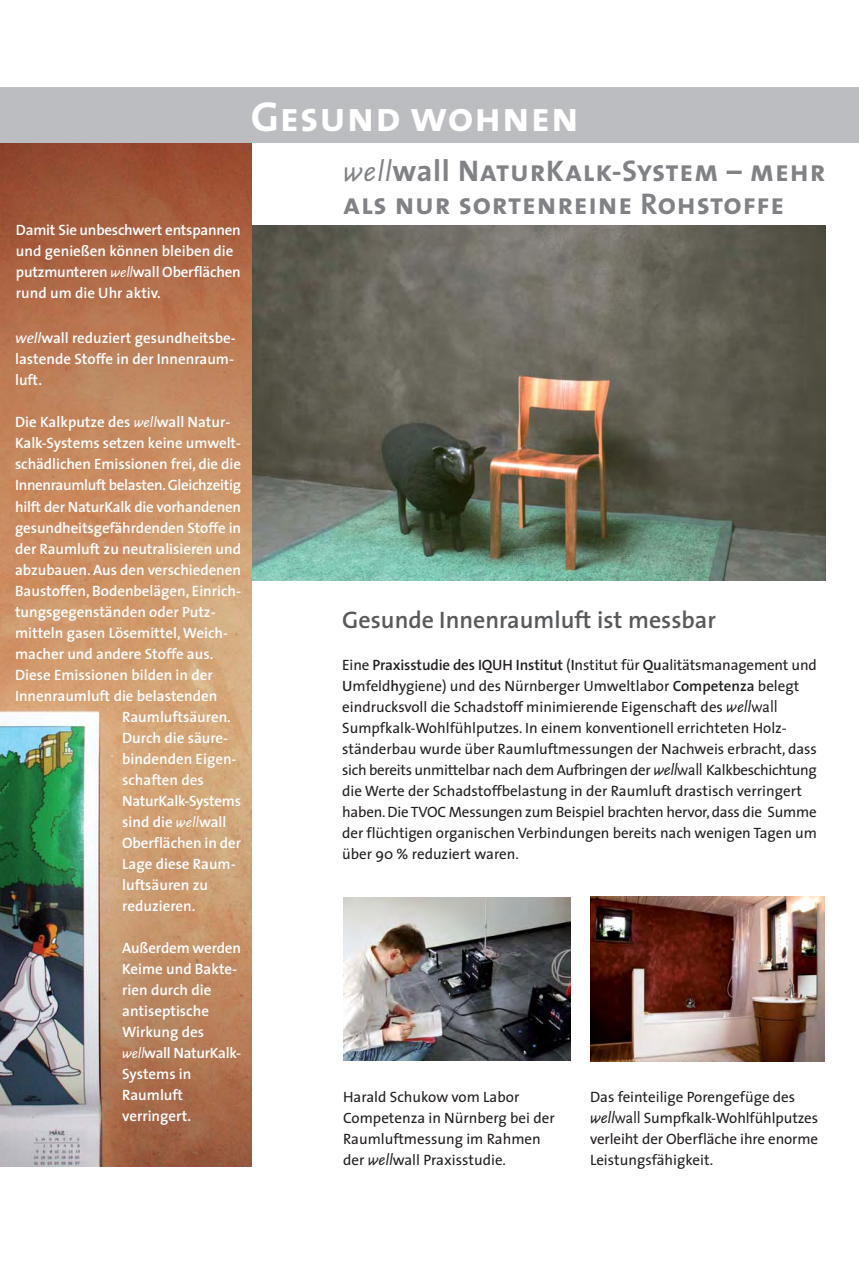
<style>
.page{position:relative;width:859px;height:1269px;background:#fff}
.page>*{position:absolute;margin:0;border:0;box-sizing:border-box;transform-origin:0 0}
.t1{font:42px "The Sans Bold Caps";letter-spacing:.02em;color:#fff}
.t2{font:30px/33px "The Sans Bold Caps";letter-spacing:.025em;color:#808285}
.t3{font:600 24px "The Sans";color:#58595b}
.t4{font:600 15px/21px "The Sans";color:#fff}
.t5{font:15px/21px "The Sans";color:#231f20}
.t6{font:600 15px "The Sans";letter-spacing:-.02em;color:#fff}
.s1{font-family:"Scala Sans";font-weight:400;font-style:italic}
.s2{font-family:"Scala Sans";font-style:italic}
.s3{font-family:"The Sans";font-weight:700}
.s4{font-weight:400;font-style:italic}
.s5{font-weight:600}
.s6{font-family:"Scala Sans";font-style:italic;font-size:16.5px}
.s7{font-family:"Scala Sans";font-size:16.5px}
</style>
<div class="page">
<img style="left:252px;top:225px;width:573px;height:356px">
<img style="left:0;top:143px;width:252px;height:1023px">
<div style="left:0;top:87px;width:859px;height:56px;background:#bbbdc0"></div>
<img style="left:343px;top:897px;width:227px;height:163px">
<img style="left:590px;top:897px;width:234px;height:164px">
<p class="t4" style="left:16px;top:221px;width:226px">Damit Sie unbeschwert entspannen und genießen können bleiben die putzmunteren <span class="s1">well</span>wall Oberflächen rund um die Uhr aktiv.</p>
<h1 class="t1" style="left:251px;top:92px;width:329px">Gesund wohnen</h1>
<h2 class="t2" style="left:343px;top:154px;width:484px"><span class="s2">well</span><span class="s3">wall</span> NaturKalk-System – mehr als nur sortenreine Rohstoffe</h2>
<p class="t4" style="left:15px;top:329px;width:222px"><span class="s4">well</span>wall reduziert gesundheitsbe&shy;lastende Stoffe in der Innenraum&shy;luft.</p>
<p class="t4" style="left:15px;top:413px;width:217px">Die Kalkputze des <span class="s1">well</span>wall Natur-</p>
<p class="t4" style="left:15px;top:434px;width:227px">Kalk-Systems setzen keine umwelt-</p>
<p class="t4" style="left:15px;top:455px;width:227px">schädlichen Emissionen frei, die die</p>
<p class="t6" style="left:15px;top:480px;width:227px">Innenraumluft belasten. Gleichzeitig</p>
<p class="t4" style="left:15px;top:497px;width:227px">hilft der NaturKalk die vorhandenen</p>
<p class="t4" style="left:15px;top:518px;width:228px">gesundheitsgefährdenden Stoffe in</p>
<p class="t4" style="left:15px;top:539px;width:227px">der Raumluft zu neutralisieren und</p>
<p class="t4" style="left:15px;top:560px;width:227px">abzubauen. Aus den verschiedenen</p>
<p class="t4" style="left:15px;top:581px;width:227px">Baustoffen, Bodenbelägen, Einrich-</p>
<p class="t4" style="left:15px;top:602px;width:202px">tungsgegenständen oder Putz-</p>
<p class="t4" style="left:15px;top:623px;width:214px">mitteln gasen Lösemittel, Weich-</p>
<p class="t4" style="left:15px;top:644px;width:200px">macher und andere Stoffe aus.</p>
<p class="t4" style="left:15px;top:665px;width:199px">Diese Emissionen bilden in der</p>
<p class="t4" style="left:15px;top:686px;width:204px">Innenraumluft die belastenden</p>
<p class="t4" style="left:122px;top:707px;width:110px">Raumluftsäuren.</p>
<p class="t4" style="left:122px;top:728px;width:108px">Durch die säure-</p>
<p class="t4" style="left:122px;top:749px;width:116px">bindenden Eigen-</p>
<p class="t4" style="left:122px;top:770px;width:83px">schaften des</p>
<p class="t6" style="left:122px;top:795px;width:120px">NaturKalk-Systems</p>
<p class="t4" style="left:122px;top:812px;width:106px">sind die <span class="s1">well</span>wall</p>
<p class="t4" style="left:122px;top:833px;width:120px">Oberflächen in der</p>
<p class="t4" style="left:122px;top:854px;width:115px">Lage diese Raum-</p>
<p class="t4" style="left:122px;top:875px;width:87px">luftsäuren zu</p>
<p class="t4" style="left:122px;top:896px;width:75px">reduzieren.</p>
<p class="t4" style="left:122px;top:938px;width:120px">Außerdem werden<br>Keime und Bakte&shy;rien durch die antiseptische<br>Wirkung des <span class="s1">well</span>wall NaturKalk-<br>Systems in<br>Raumluft verringert.</p>
<h3 class="t3" style="left:342px;top:610px;width:375px">Gesunde Innenraumluft ist messbar</h3>
<p class="t5" style="left:342px;top:655px;width:476px">Eine <span class="s5">Praxisstudie des IQUH Institut</span> (<span class="s5">I</span>nstitut für <span class="s5">Qu</span>alitätsmanagement und <span class="s5">U</span>mfeld<span class="s5">h</span>ygiene) und des Nürnberger Umweltlabor <span class="s5">Competenza</span> belegt eindrucksvoll die Schadstoff minimierende Eigenschaft des <span class="s6">well</span><span class="s7">wall </span>Sumpfkalk-Wohlfühlputzes. In einem konventionell errichteten Holz&shy;ständerbau wurde über Raumluftmessungen der Nachweis erbracht, dass sich bereits unmittelbar nach dem Aufbringen der <span class="s6">well</span><span class="s7">wall</span> Kalkbeschichtung die Werte der Schadstoffbelastung in der Raumluft drastisch verringert haben. Die TVOC Messungen zum Beispiel brachten hervor, dass die Summe der flüchtigen organischen Verbindungen bereits nach wenigen Tagen um über 90 % reduziert waren.</p>
<p class="t5" style="left:343px;top:1088px;width:213px">Harald Schukow vom Labor<br>Competenza in Nürnberg bei der<br>Raumluftmessung im Rahmen der <span class="s6">well</span>wall Praxisstudie.</p>
<p class="t5" style="left:590px;top:1088px;width:230px">Das feinteilige Porengefüge des <span class="s6">well</span><span class="s7">wall</span> Sumpfkalk-Wohlfühlputzes verleiht der Oberfläche ihre enorme<br>Leistungsfähigkeit.</p>
</div>
